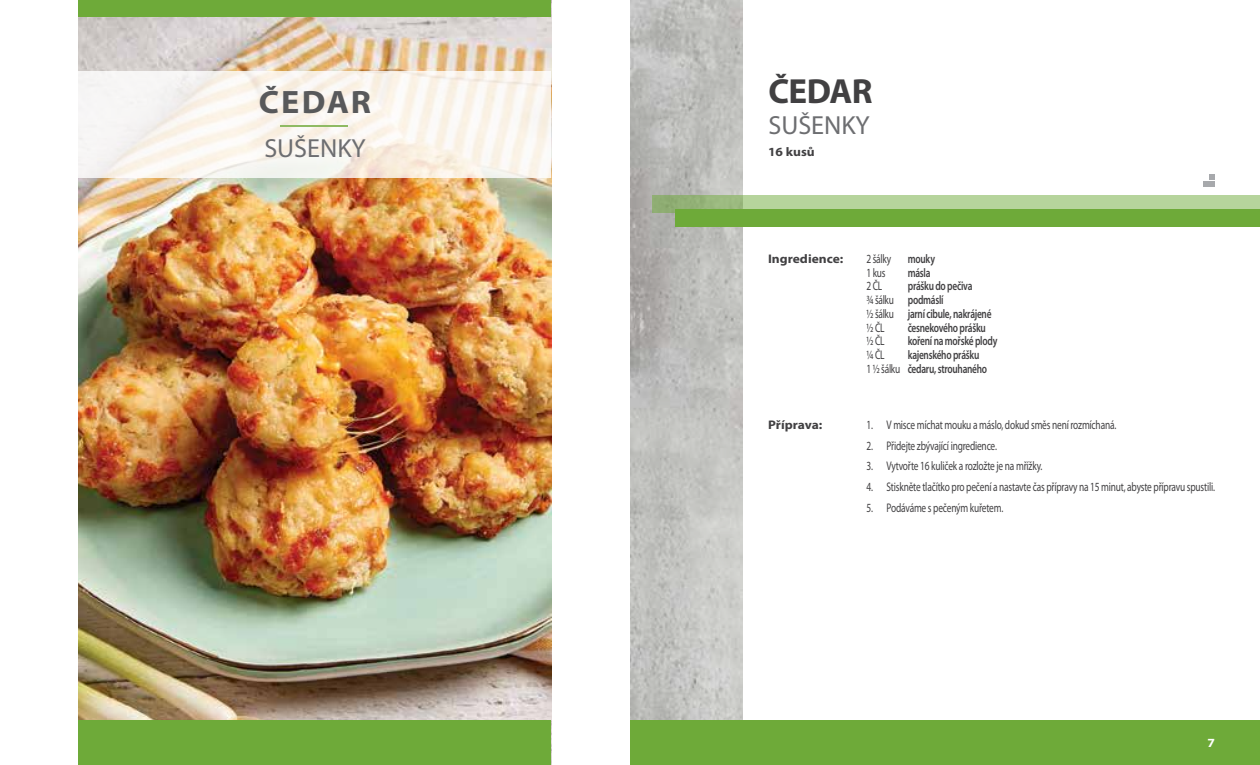
<style>
.page{position:relative;width:1260px;height:765px;background:#fff}
.page>*{position:absolute;margin:0;border:0;box-sizing:border-box;transform-origin:0 0}
.t1{font:700 35px "Myriad Pro";letter-spacing:-.025em;color:#414042}
.t2{font:700 32.5px "Myriad Pro";letter-spacing:.055em;color:#58595b;scale:1.05 1}
.t3{font:26.25px "Myriad Pro";color:#6d6e71}
.t4{font:12.5px "Myriad Pro";letter-spacing:-.02em;color:#414042;scale:.75 1}
.t5{font:600 12.5px/13.8px "Myriad Pro";letter-spacing:-.03em;color:#414042;scale:.75 1}
.t6{font:700 12.5px "Myriad Pro";color:#414042;scale:1.08 1}
.t7{font:700 12.5px "Myriad Pro";color:#fff;scale:1.08 1}
.s1{font-weight:400}
</style>
<div class="page">
<img style="left:79px;top:17px;width:472px;height:703px">
<img style="left:630px;top:0;width:112px;height:720px">
<div style="left:630px;top:720px;width:630px;height:45px;background:#6eaa39"></div>
<svg style="left:652px;top:195px;width:608px;height:18px;background:#b0ce96"></svg>
<div style="left:675px;top:209px;width:585px;height:18px;background:#6eaa39"></div>
<svg style="left:79px;top:71px;width:472px;height:106px;fill:#f9f4ef"></svg>
<div style="left:79px;top:720px;width:472px;height:45px;background:#6eaa39"></div>
<div style="left:79px;top:0;width:472px;height:17px;background:#6eaa39"></div>
<svg style="left:1203px;top:174px;width:12px;height:13px"></svg>
<hr style="left:280px;top:126px;width:67px;height:1px;background:#8fba63">
<h2 class="t2" style="left:259px;top:84px;width:109px">ČEDAR</h2>
<h3 class="t3" style="left:264px;top:132px;width:103px">SUŠENKY</h3>
<h1 class="t1" style="left:768px;top:72px;width:105px">ČEDAR</h1>
<h3 class="t3" style="left:768px;top:109px;width:103px">SUŠENKY</h3>
<p class="t6" style="left:768px;top:145px;width:45px">16 kusů</p>
<p class="t6" style="left:768px;top:252px;width:71px">Ingredience:</p>
<p class="t6" style="left:768px;top:418px;width:52px">Příprava:</p>
<p class="t4" style="left:867px;top:251px;width:34px">2 šálky</p>
<p class="t5" style="left:908px;top:252px;width:38px">mouky</p>
<p class="t4" style="left:867px;top:265px;width:27px">1 kus</p>
<p class="t5" style="left:908px;top:266px;width:32px">másla</p>
<p class="t4" style="left:867px;top:278px;width:22px">2 ČL</p>
<p class="t5" style="left:867px;top:279px;width:168px;text-indent:41px">prášku do pečiva<br><span class="s1">¾ šálku</span> podmáslí<br><span class="s1">½ šálku</span> jarní cibule, nakrájené <span class="s1">½ ČL</span></p>
<p class="t5" style="left:908px;top:321px;width:106px">česnekového prášku</p>
<p class="t4" style="left:867px;top:333px;width:26px">½ ČL</p>
<p class="t5" style="left:908px;top:334px;width:121px">koření na mořské plody</p>
<p class="t4" style="left:867px;top:347px;width:26px">¼ ČL</p>
<p class="t5" style="left:867px;top:348px;width:162px;text-indent:41px">kajenského prášku<br><span class="s1">1 ½ šálku</span> čedaru, strouhaného</p>
<p class="t4" style="left:867px;top:417px;width:335px">1. V misce míchat mouku a máslo, dokud směs není rozmíchaná.</p>
<p class="t4" style="left:867px;top:438px;width:175px">2. Přidejte zbývající ingredience.</p>
<p class="t4" style="left:867px;top:458px;width:236px">3. Vytvořte 16 kuliček a rozložte je na mřížky.</p>
<p class="t4" style="left:867px;top:479px;width:466px">4. Stiskněte tlačítko pro pečení a nastavte čas přípravy na 15 minut, abyste přípravu spustili.</p>
<p class="t4" style="left:867px;top:500px;width:184px">5. Podáváme s pečeným kuřetem.</p>
<p class="t7" style="left:1208px;top:736px;width:8px">7</p>
</div>
